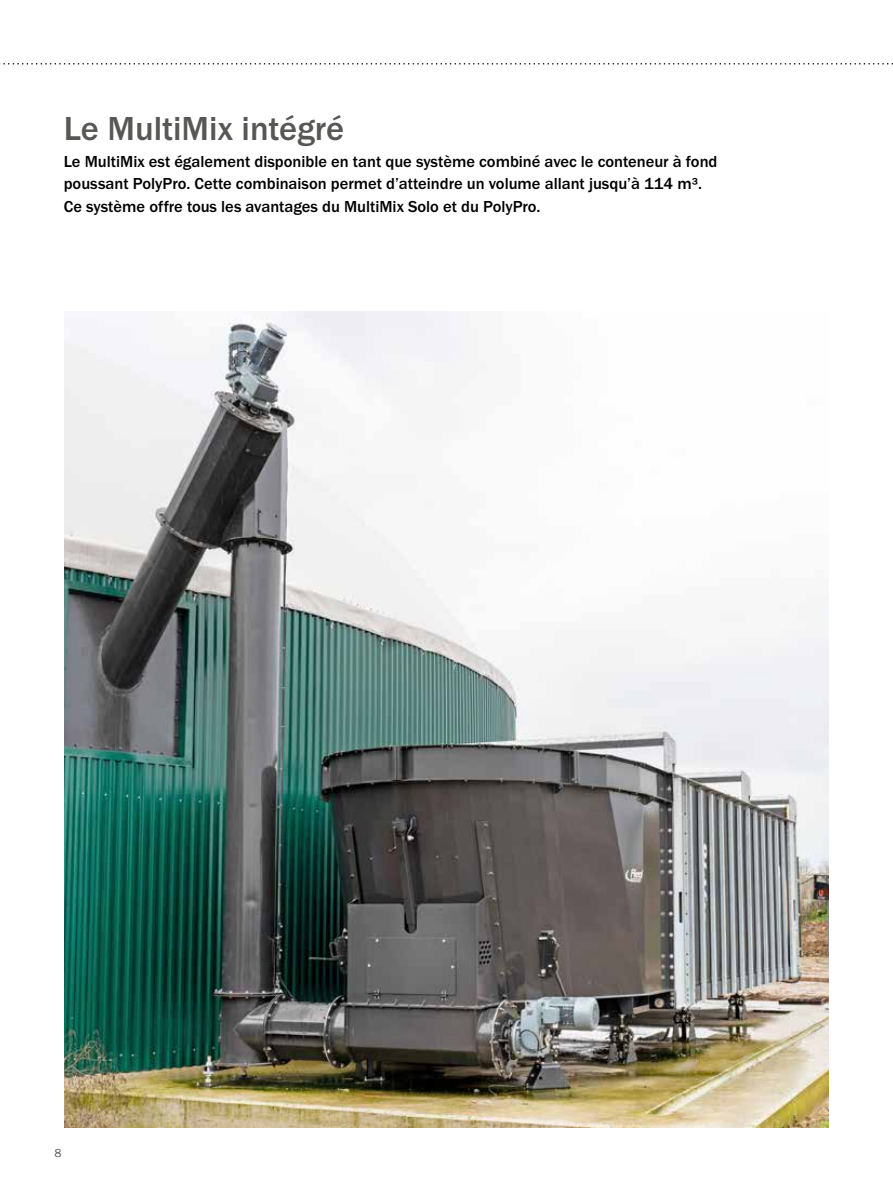
<style>
.page{position:relative;width:893px;height:1191px;background:#fff}
.page>*{position:absolute;margin:0;border:0;box-sizing:border-box;transform-origin:0 0}
.t1{font:500 34.5px "Franklin Gothic URW";color:#575756}
.t2{font:500 16.5px/22.5px "Franklin Gothic URW";color:#000}
.t3{font:12px "Franklin Gothic URW Boo";color:#575756}
</style>
<div class="page">
<hr style="left:892px;top:65px;width:1px;height:314px;background:#fffbdc">
<svg style="left:0;top:63px;width:893px;height:2px"></svg>
<img style="left:64px;top:312px;width:765px;height:815px">
<h1 class="t1" style="left:64px;top:107px;width:282px">Le MultiMix intégré</h1>
<p class="t2" style="left:64px;top:150px;width:655px">Le MultiMix est également disponible en tant que système combiné avec le conteneur à fond poussant PolyPro. Cette combinaison permet d’atteindre un volume allant jusqu’à 114 m³.<br>Ce système offre tous les avantages du MultiMix Solo et du PolyPro.</p>
<p class="t3" style="left:55px;top:1145px;width:9px">8</p>
</div>
